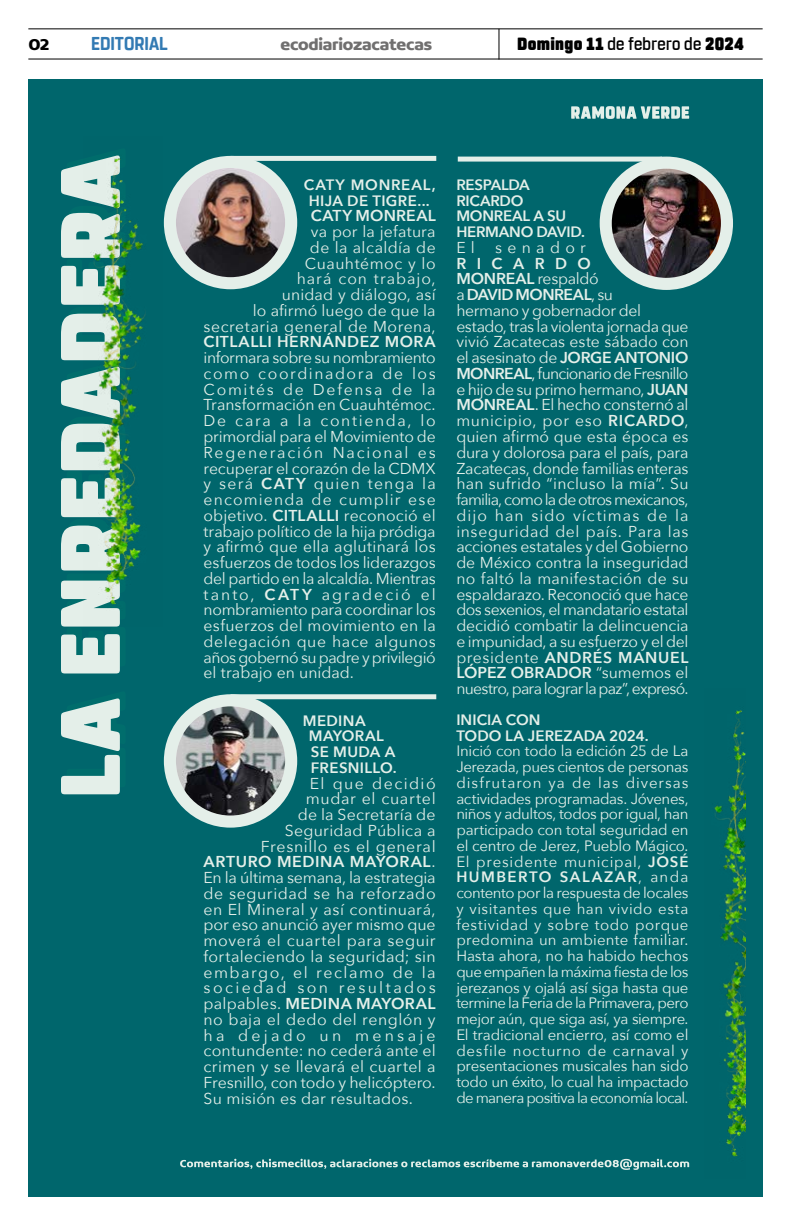
<style>
.page{position:relative;width:791px;height:1225px;background:#fff}
.page>*{position:absolute;margin:0;border:0;box-sizing:border-box;transform-origin:0 0}
.t1{font:700 18.6px "Rohn Rounded";color:#327ab3;scale:.91 1}
.t2{font:900 17.6px "Rohn Rounded";letter-spacing:.015em;color:#000;scale:.91 1}
.t3{font:700 16.9px "Concord";letter-spacing:-.01em;color:#706f6f}
.t4{font:700 16.9px "Concord";color:#000}
.t5{font:15.8px/15.8px "Avenir Next";letter-spacing:-.015em;color:#e4efe9}
.t6{font:15.8px/15.8px "Avenir Next";letter-spacing:.005em;color:#e4efe9;text-align:justify}
.t7{font:15.8px/15.8px "Avenir Next";letter-spacing:.025em;color:#e4efe9;text-align:right}
.t8{font:600 15.8px "Avenir Next";letter-spacing:.03em;color:#e4efe9}
.t9{font:15.8px "Avenir Next";letter-spacing:.04em;color:#e4efe9}
.t10{font:15.8px "Avenir Next";letter-spacing:.035em;color:#e4efe9}
.t11{font:15.8px "Avenir Next";letter-spacing:.03em;color:#e4efe9}
.t12{font:15.8px "Avenir Next";letter-spacing:.09em;color:#e4efe9}
.t13{font:15.8px "Avenir Next";letter-spacing:.145em;color:#e4efe9}
.t14{font:15.8px "Avenir Next";letter-spacing:.205em;color:#e4efe9}
.t15{font:15.8px "Avenir Next";letter-spacing:.085em;color:#e4efe9}
.t16{font:600 15.8px "Avenir Next";letter-spacing:.01em;color:#e4efe9}
.t17{font:15.8px "Avenir Next";letter-spacing:.335em;color:#e4efe9}
.t18{font:15px/15.7px "Avenir Next";letter-spacing:-.035em;color:#e4efe9;text-align:justify}
.t19{font:600 15px/15.8px "Avenir Next";letter-spacing:.025em;color:#e4efe9;text-align:center}
.t20{font:600 15px/15.8px "Avenir Next";letter-spacing:-.015em;color:#e4efe9}
.t21{font:600 15px/15.8px "Avenir Next";letter-spacing:.005em;color:#e4efe9}
.s1{font-weight:500}
.s2{font-weight:600}
.s3{font-weight:400}
</style>
<div class="page">
<hr style="left:28px;top:28px;width:735px;height:1px;background:#000">
<hr style="left:28px;top:59px;width:735px;height:1px;background:#000">
<hr style="left:498px;top:29px;width:1px;height:31px;background:#000">
<div style="left:28px;top:79px;width:735px;height:1117px;background:#00666c"></div>
<svg style="left:180px;top:1158px;width:509px;height:11px"></svg>
<svg style="left:61px;top:164px;width:59px;height:630px"></svg>
<div style="left:231px;top:156px;width:205px;height:5px;background:#e4efe9"></div>
<div style="left:231px;top:694px;width:205px;height:5px;background:#e4efe9"></div>
<div style="left:164px;top:156px;width:133px;height:133px;background:#e4efe9;border-radius:50%"></div>
<img style="left:176px;top:168px;width:109px;height:109px;border-radius:55px">
<div style="left:164px;top:694px;width:133px;height:133px;background:#e4efe9;border-radius:50%"></div>
<img style="left:176px;top:706px;width:109px;height:109px;border-radius:55px">
<div style="left:458px;top:157px;width:204px;height:5px;background:#e4efe9"></div>
<div style="left:600px;top:157px;width:133px;height:133px;background:#e4efe9;border-radius:50%"></div>
<img style="left:612px;top:169px;width:109px;height:109px;border-radius:55px">
<svg style="left:571px;top:106px;width:118px;height:13px"></svg>
<img style="left:84px;top:155px;width:62px;height:471px">
<img style="left:714px;top:710px;width:32px;height:447px">
<p class="t4" style="left:28px;top:34px;width:23px">02</p>
<p class="t1" style="left:91px;top:32px;width:86px">EDITORIAL</p>
<p class="t3" style="left:280px;top:34px;width:153px">ecodiariozacatecas</p>
<p class="t2" style="left:517px;top:33px;width:251px">Domingo 11 <span class="s1">de febrero de</span> 2024</p>
<p class="t19" style="left:304px;top:176px;width:133px">CATY MONREAL,<br>HIJA DE TIGRE...</p>
<p class="t16" style="left:311px;top:202px;width:126px">CATY MONREAL</p>
<p class="t7" style="left:204px;top:223px;width:234px">va por la jefatura<br>de la alcaldía de<br>Cuauhtémoc y lo<br>hará con trabajo,<br>unidad y diálogo, así<br>lo afirmó luego de que la secretaria general de Morena,</p>
<p class="t8" style="left:204px;top:328px;width:234px">CITLALLI HERNÁNDEZ MORA</p>
<p class="t6" style="left:204px;top:349px;width:234px">informara sobre su nombramiento como coordinadora de los Comités de Defensa de la Transformación en Cuauhtémoc.<br>De cara a la contienda, lo primordial para el Movimiento de Regeneración Nacional es recuperar el corazón de la CDMX y será <span class="s2">CATY</span> quien tenga la encomienda de cumplir ese objetivo. <span class="s2">CITLALLI</span> reconoció el trabajo político de la hija pródiga y afirmó que ella aglutinará los esfuerzos de todos los liderazgos del partido en la alcaldía. Mientras tanto, <span class="s2">CATY</span> agradeció el nombramiento para coordinar los esfuerzos del movimiento en la delegación que hace algunos años gobernó su padre y privilegió el trabajo en unidad.</p>
<p class="t19" style="left:309px;top:712px;width:89px;text-align:left;text-indent:-6px">MEDINA<br>MAYORAL<br>SE MUDA A<br>FRESNILLO.</p>
<p class="t15" style="left:310px;top:770px;width:127px">El que decidió</p>
<p class="t9" style="left:306px;top:785px;width:131px">mudar el cuartel</p>
<p class="t6" style="left:298px;top:806px;width:139px">de la Secretaría de</p>
<p class="t6" style="left:285px;top:822px;width:152px">Seguridad Pública a</p>
<p class="t9" style="left:261px;top:833px;width:176px">Fresnillo es el general</p>
<p class="t8" style="left:204px;top:848px;width:234px">ARTURO MEDINA MAYORAL<span class="s3">.</span></p>
<p class="t5" style="left:204px;top:869px;width:234px">En la última semana, la estrategia</p>
<p class="t10" style="left:204px;top:880px;width:234px">de seguridad se ha reforzado</p>
<p class="t11" style="left:204px;top:896px;width:234px">en El Mineral y así continuará,</p>
<p class="t6" style="left:204px;top:916px;width:234px">por eso anunció ayer mismo que</p>
<p class="t9" style="left:204px;top:927px;width:234px">moverá el cuartel para seguir</p>
<p class="t6" style="left:204px;top:948px;width:234px">fortaleciendo la seguridad; sin</p>
<p class="t12" style="left:204px;top:959px;width:234px">embargo, el reclamo de la</p>
<p class="t13" style="left:204px;top:974px;width:234px">sociedad son resultados</p>
<p class="t8" style="left:204px;top:990px;width:234px"><span class="s3">palpables.</span> MEDINA MAYORAL</p>
<p class="t10" style="left:204px;top:1006px;width:234px">no baja el dedo del renglón y</p>
<p class="t14" style="left:204px;top:1022px;width:234px">ha dejado un mensaje</p>
<p class="t6" style="left:204px;top:1042px;width:234px">contundente: no cederá ante el</p>
<p class="t6" style="left:204px;top:1058px;width:234px">crimen y se llevará el cuartel a</p>
<p class="t6" style="left:204px;top:1074px;width:234px">Fresnillo, con todo y helicóptero.</p>
<p class="t6" style="left:204px;top:1089px;width:211px">Su misión es dar resultados.</p>
<p class="t20" style="left:456px;top:176px;width:130px">RESPALDA<br>RICARDO<br>MONREAL A SU<br>HERMANO DAVID.</p>
<p class="t6" style="left:456px;top:239px;width:20px">E l</p>
<p class="t17" style="left:495px;top:234px;width:92px">senador</p>
<p class="t5" style="left:456px;top:255px;width:234px"><span class="s2">RICARDO<br>MONREAL</span> respaldó<br>a <span class="s2">DAVID MONREAL</span>, su<br>hermano y gobernador del estado, tras la violenta jornada que vivió Zacatecas este sábado con el asesinato de <span class="s2">JORGE ANTONIO<br>MONREAL</span>, funcionario de Fresnillo e hijo de su primo hermano, <span class="s2">JUAN<br>MONREAL</span>. El hecho consternó al municipio, por eso <span class="s2">RICARDO</span>, quien afirmó que esta época es dura y dolorosa para el país, para<br>Zacatecas, donde familias enteras han sufrido “incluso la mía”. Su familia, como la de otros mexicanos, dijo han sido víctimas de la inseguridad del país. Para las acciones estatales y del Gobierno de México contra la inseguridad no faltó la manifestación de su espaldarazo. Reconoció que hace dos sexenios, el mandatario estatal decidió combatir la delincuencia e impunidad, a su esfuerzo y el del presidente <span class="s2">ANDRÉS MANUEL<br>LÓPEZ OBRADOR</span> “sumemos el nuestro, para lograr la paz”, expresó.</p>
<p class="t21" style="left:456px;top:711px;width:194px">INICIA CON<br>TODO LA JEREZADA 2024.</p>
<p class="t18" style="left:456px;top:742px;width:234px">Inició con todo la edición 25 de La Jerezada, pues cientos de personas disfrutaron ya de las diversas actividades programadas. Jóvenes, niños y adultos, todos por igual, han participado con total seguridad en el centro de Jerez, Pueblo Mágico.<br>El presidente municipal, <span class="s2">JOSÉ HUMBERTO SALAZAR</span>, anda contento por la respuesta de locales y visitantes que han vivido esta festividad y sobre todo porque predomina un ambiente familiar.<br>Hasta ahora, no ha habido hechos que empañen la máxima fiesta de los jerezanos y ojalá así siga hasta que termine la Feria de la Primavera, pero mejor aún, que siga así, ya siempre.<br>El tradicional encierro, así como el desfile nocturno de carnaval y presentaciones musicales han sido todo un éxito, lo cual ha impactado de manera positiva la economía local.</p>
</div>
